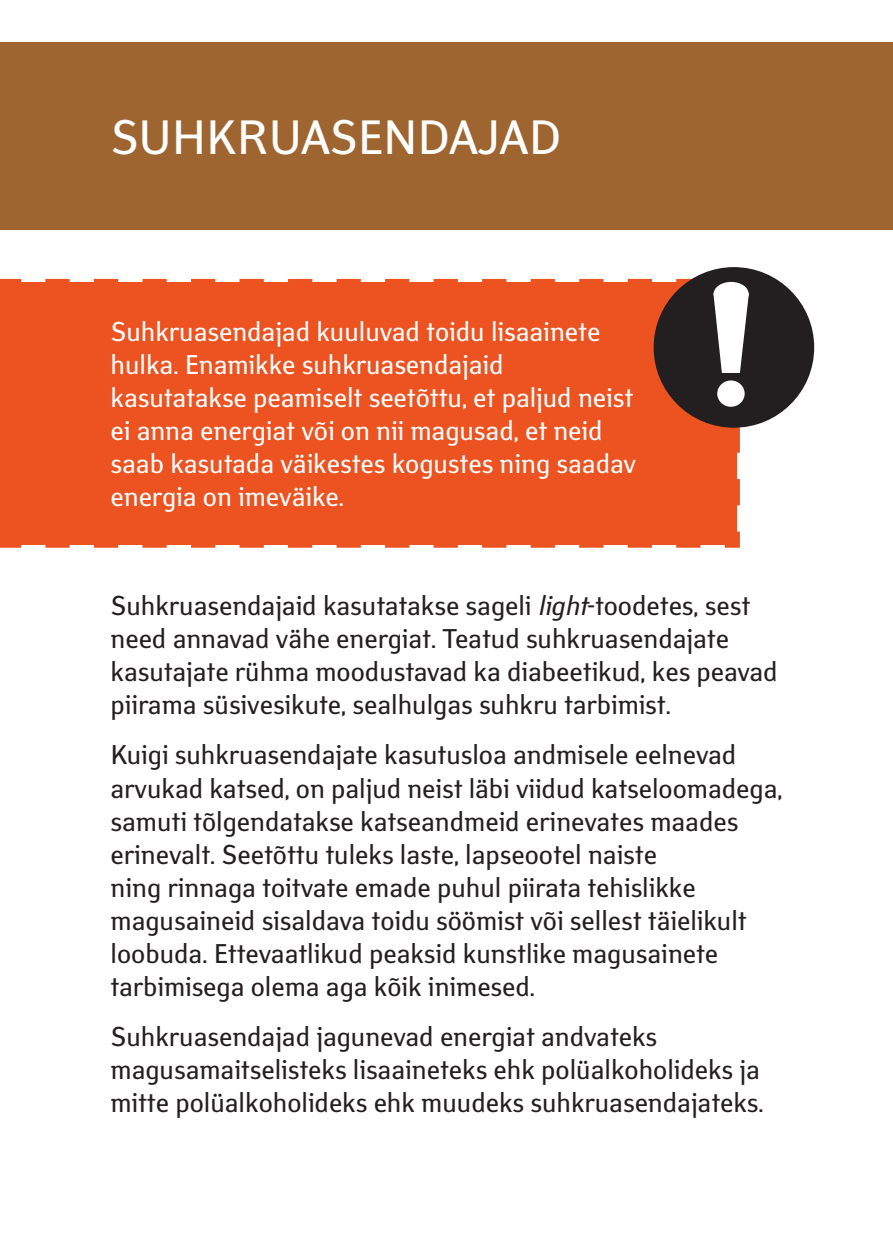
<style>
.page{position:relative;width:893px;height:1259px;background:#fff}
.page>*{position:absolute;margin:0;border:0;box-sizing:border-box;transform-origin:0 0}
.t1{font:48px "Yanus";color:#fff}
.t2{font:27px/33px "Yanus";color:#231f20}
.t3{font:27px/33px "Yanus";color:#fff}
.s1{font-style:italic}
</style>
<div class="page">
<div style="left:0;top:43px;width:893px;height:187px;background:#9e6530"></div>
<div style="left:0;top:276px;width:740px;height:272px;background:#ed5321"></div>
<div style="left:655px;top:269px;width:158px;height:157px;background:#231f20;border-radius:50%"></div>
<svg style="left:713px;top:293px;width:36px;height:212px"></svg>
<div style="left:714px;top:282px;width:35px;height:24px;background:#fff;border-radius:50%"></div>
<div style="left:717px;top:380px;width:28px;height:27px;background:#fff;border-radius:50%"></div>
<h1 class="t1" style="left:111px;top:108px;width:453px">SUHKRUASENDAJAD</h1>
<p class="t3" style="left:111px;top:315px;width:527px">Suhkruasendajad kuuluvad toidu lisaainete hulka. Enamikke suhkruasendajaid kasutatakse peamiselt seetõttu, et paljud neist ei anna energiat või on nii magusad, et neid saab kasutada väikestes kogustes ning saadav energia on imeväike.</p>
<p class="t2" style="left:111px;top:589px;width:669px">Suhkruasendajaid kasutatakse sageli <span class="s1">light</span>-toodetes, sest need annavad vähe energiat. Teatud suhkruasendajate kasutajate rühma moodustavad ka diabeetikud, kes peavad piirama süsivesikute, sealhulgas suhkru tarbimist.</p>
<p class="t2" style="left:111px;top:738px;width:673px">Kuigi suhkruasendajate kasutusloa andmisele eelnevad arvukad katsed, on paljud neist läbi viidud katseloomadega, samuti tõlgendatakse katseandmeid erinevates maades erinevalt. Seetõttu tuleks laste, lapseootel naiste<br>ning rinnaga toitvate emade puhul piirata tehislikke magusaineid sisaldava toidu söömist või sellest täielikult loobuda. Ettevaatlikud peaksid kunstlike magusainete tarbimisega olema aga kõik inimesed.</p>
<p class="t2" style="left:111px;top:1019px;width:655px">Suhkruasendajad jagunevad energiat andvateks magusamaitselisteks lisaaineteks ehk polüalkoholideks ja mitte polüalkoholideks ehk muudeks suhkruasendajateks.</p>
</div>
